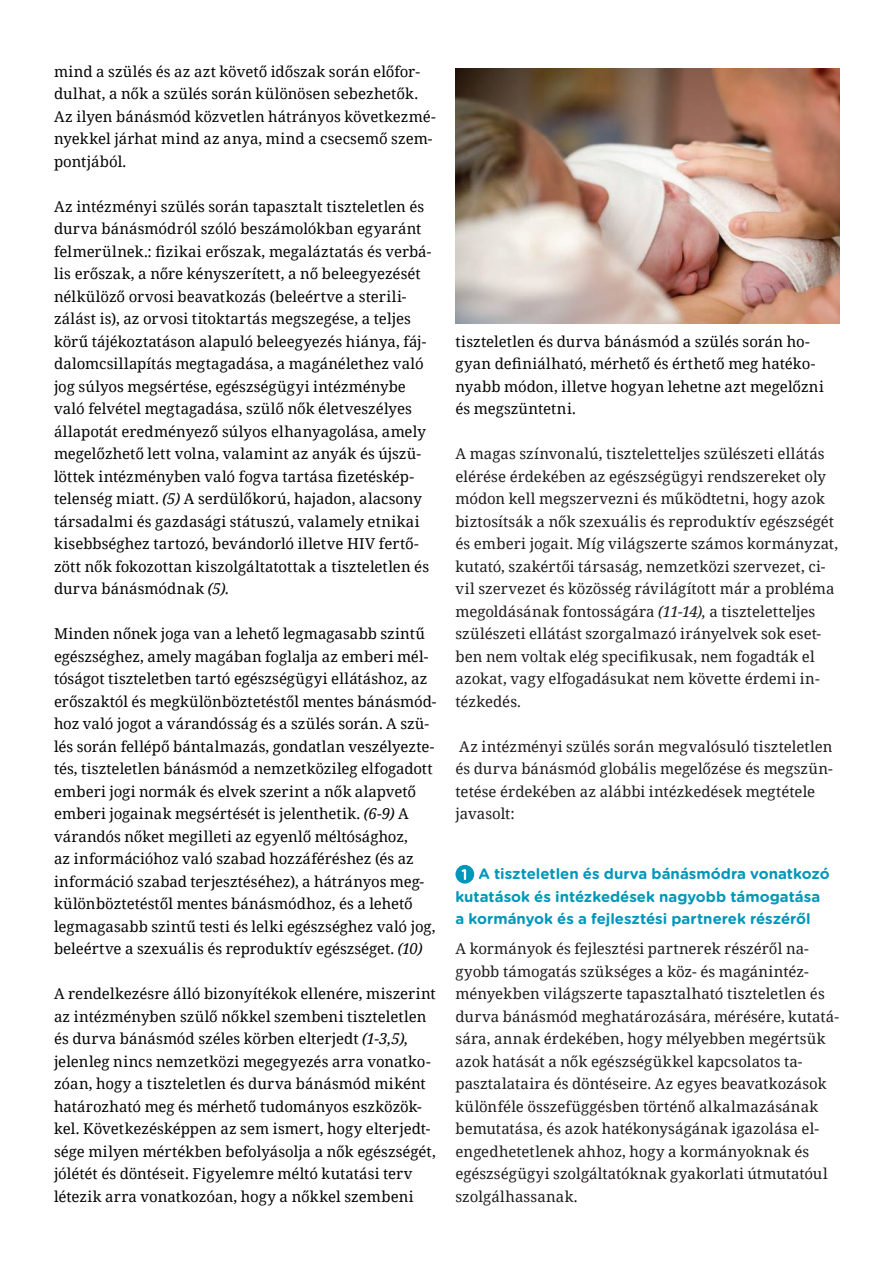
<style>
.page{position:relative;width:893px;height:1263px;background:#fff}
.page>*{position:absolute;margin:0;border:0;box-sizing:border-box;transform-origin:0 0}
.t1{font:15px/22.5px "Noto Serif";color:#040503}
.t2{font:15px/22.5px "Noto Serif";color:#1f1b1c}
.t3{font:700 15px/22.5px "Gotham Rounded";color:#0097ba}
.s1{font-style:italic}
</style>
<div class="page">
<svg style="left:455px;top:865px;width:19px;height:19px"></svg>
<svg style="left:462px;top:869px;width:4px;height:11px"></svg>
<img style="left:456px;top:68px;width:383px;height:255px">
<p class="t1" style="left:54px;top:59px;width:383px">mind a szülés és az azt követő időszak során előfor&shy;dulhat, a nők a szülés során különösen sebezhetők.<br>Az ilyen bánásmód közvetlen hátrányos következmé&shy;nyekkel járhat mind az anya, mind a csecsemő szem&shy;pontjából.</p>
<p class="t1" style="left:54px;top:194px;width:379px">Az intézményi szülés során tapasztalt tiszteletlen és durva bánásmódról szóló beszámolókban egyaránt felmerülnek.: fizikai erőszak, megaláztatás és verbá&shy;lis erőszak, a nőre kényszerített, a nő beleegyezését nélkülöző orvosi beavatkozás (beleértve a sterili&shy;zálást is), az orvosi titoktartás megszegése, a teljes körű tájékoztatáson alapuló beleegyezés hiánya, fáj&shy;dalomcsillapítás megtagadása, a magánélethez való jog súlyos megsértése, egészségügyi intézménybe való felvétel megtagadása, szülő nők életveszélyes állapotát eredményező súlyos elhanyagolása, amely megelőzhető lett volna, valamint az anyák és újszü&shy;löttek intézményben való fogva tartása fizetéskép&shy;telenség miatt. <span class="s1">(5)</span> A serdülőkorú, hajadon, alacsony társadalmi és gazdasági státuszú, valamely etnikai kisebbséghez tartozó, bevándorló illetve HIV fertő&shy;zött nők fokozottan kiszolgáltatottak a tiszteletlen és durva bánásmódnak <span class="s1">(5).</span></p>
<p class="t1" style="left:54px;top:622px;width:384px">Minden nőnek joga van a lehető legmagasabb szintű egészséghez, amely magában foglalja az emberi mél&shy;tóságot tiszteletben tartó egészségügyi ellátáshoz, az erőszaktól és megkülönböztetéstől mentes bánásmód&shy;hoz való jogot a várandósság és a szülés során. A szü&shy;lés során fellépő bántalmazás, gondatlan veszélyezte&shy;tés, tiszteletlen bánásmód a nemzetközileg elfogadott emberi jogi normák és elvek szerint a nők alapvető emberi jogainak megsértését is jelenthetik. <span class="s1">(6-9)</span> A várandós nőket megilleti az egyenlő méltósághoz,<br>az információhoz való szabad hozzáféréshez (és az információ szabad terjesztéséhez), a hátrányos meg&shy;különböztetéstől mentes bánásmódhoz, és a lehető legmagasabb szintű testi és lelki egészséghez való jog, beleértve a szexuális és reproduktív egészséget. <span class="s1">(10)</span></p>
<p class="t1" style="left:54px;top:982px;width:383px">A rendelkezésre álló bizonyítékok ellenére, miszerint az intézményben szülő nőkkel szembeni tiszteletlen és durva bánásmód széles körben elterjedt <span class="s1">(1-3,5), </span>jelenleg nincs nemzetközi megegyezés arra vonatko&shy;zóan, hogy a tiszteletlen és durva bánásmód miként határozható meg és mérhető tudományos eszközök&shy;kel. Következésképpen az sem ismert, hogy elterjedt&shy;sége milyen mértékben befolyásolja a nők egészségét, jólétét és döntéseit. Figyelemre méltó kutatási terv létezik arra vonatkozóan, hogy a nőkkel szembeni</p>
<p class="t1" style="left:455px;top:329px;width:370px">tiszteletlen és durva bánásmód a szülés során ho&shy;gyan definiálható, mérhető és érthető meg hatéko&shy;nyabb módon, illetve hogyan lehetne azt megelőzni és megszüntetni.</p>
<p class="t2" style="left:455px;top:442px;width:384px">A magas színvonalú, tiszteletteljes szülészeti ellátás elérése érdekében az egészségügyi rendszereket oly módon kell megszervezni és működtetni, hogy azok biztosítsák a nők szexuális és reproduktív egészségét és emberi jogait. Míg világszerte számos kormányzat, kutató, szakértői társaság, nemzetközi szervezet, ci&shy;vil szervezet és közösség rávilágított már a probléma megoldásának fontosságára <span class="s1">(11-14),</span> a tiszteletteljes szülészeti ellátást szorgalmazó irányelvek sok eset&shy;ben nem voltak elég specifikusak, nem fogadták el azokat, vagy elfogadásukat nem követte érdemi in&shy;tézkedés.</p>
<p class="t2" style="left:455px;top:734px;width:379px">Az intézményi szülés során megvalósuló tiszteletlen és durva bánásmód globális megelőzése és megszün&shy;tetése érdekében az alábbi intézkedések megtétele javasolt:</p>
<p class="t3" style="left:455px;top:862px;width:376px;text-indent:23px">A tiszteletlen és durva bánásmódra vonatkozó kutatások és intézkedések nagyobb támogatása a kormányok és a fejlesztési partnerek részéről</p>
<p class="t2" style="left:455px;top:937px;width:385px">A kormányok és fejlesztési partnerek részéről na&shy;gyobb támogatás szükséges a köz- és magánintéz&shy;ményekben világszerte tapasztalható tiszteletlen és durva bánásmód meghatározására, mérésére, kutatá&shy;sára, annak érdekében, hogy mélyebben megértsük azok hatását a nők egészségükkel kapcsolatos ta&shy;pasztalataira és döntéseire. Az egyes beavatkozások különféle összefüggésben történő alkalmazásának bemutatása, és azok hatékonyságának igazolása el&shy;engedhetetlenek ahhoz, hogy a kormányoknak és egészségügyi szolgáltatóknak gyakorlati útmutatóul szolgálhassanak.</p>
</div>
